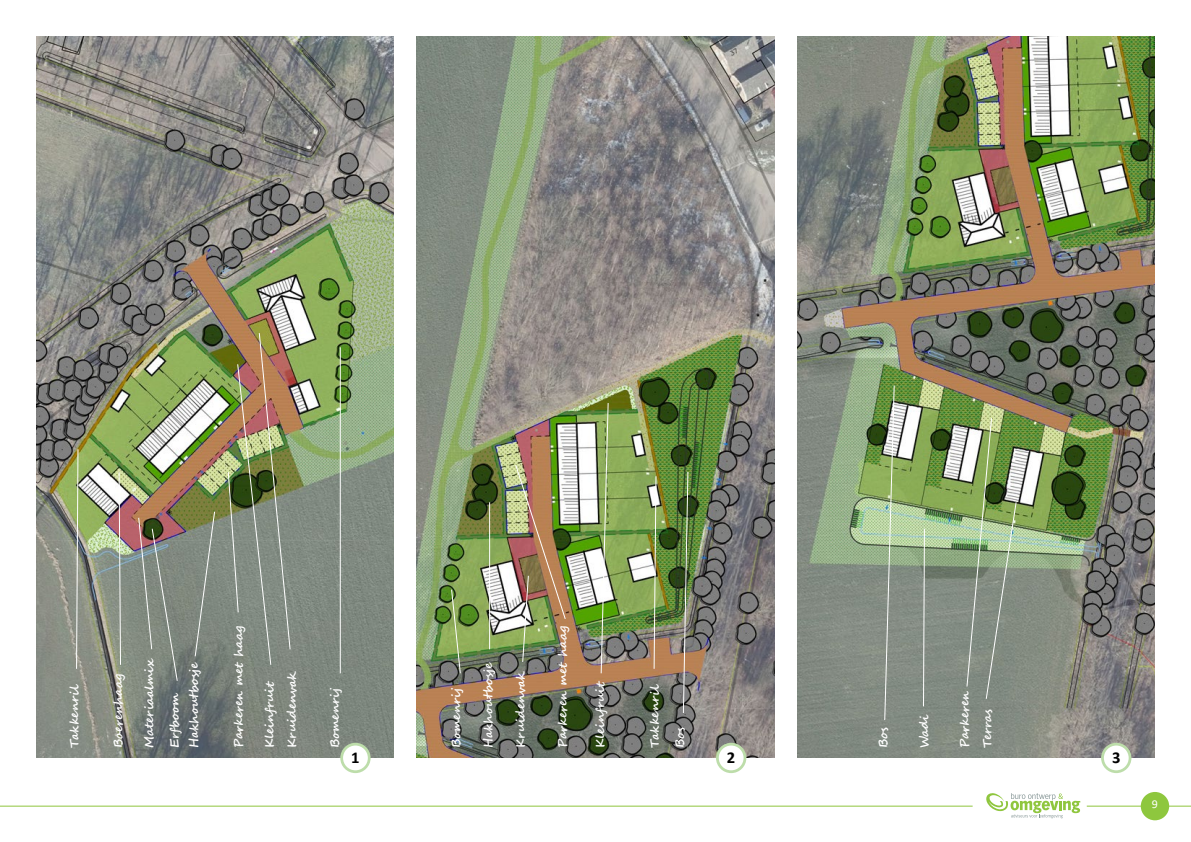
<style>
.page{position:relative;width:1191px;height:842px;background:#fff}
.page>*{position:absolute;margin:0;border:0;box-sizing:border-box;transform-origin:0 0}
.t1{font:700 16.6px "Calibri";color:#000}
.t2{font:700 12px/25.3px "Segoe Script";color:#fff}
.t3{font:12px "Calibri";color:#fff}
</style>
<div class="page">
<hr style="left:0;top:806px;width:972px;height:1px;background:#8fc63e">
<hr style="left:1086px;top:806px;width:105px;height:1px;background:#8fc63e">
<div style="left:1140px;top:792px;width:29px;height:28px;background:#8ec73e;border-radius:50%"></div>
<img style="left:36px;top:36px;width:357px;height:722px">
<img style="left:417px;top:36px;width:357px;height:722px">
<img style="left:797px;top:36px;width:357px;height:722px">
<div style="left:342px;top:744px;width:27px;height:28px;background:#fff;border-radius:50%"></div>
<div style="left:340px;top:743px;width:30px;height:30px;border:3px solid #bdddaa;border-radius:50%"></div>
<div style="left:717px;top:744px;width:28px;height:28px;background:#fff;border-radius:50%"></div>
<div style="left:716px;top:743px;width:30px;height:30px;border:3px solid #bdddaa;border-radius:50%"></div>
<div style="left:1102px;top:744px;width:28px;height:28px;background:#fff;border-radius:50%"></div>
<div style="left:1101px;top:743px;width:30px;height:30px;border:3px solid #bdddaa;border-radius:50%"></div>
<svg style="left:76px;top:448px;width:3px;height:222px"></svg>
<svg style="left:118px;top:471px;width:3px;height:195px"></svg>
<img style="left:138px;top:517px;width:40px;height:165px">
<svg style="left:194px;top:511px;width:22px;height:146px;background:#848c7f"></svg>
<img style="left:227px;top:332px;width:64px;height:334px">
<hr style="left:340px;top:347px;width:1px;height:326px;background:#fff">
<svg style="left:450px;top:589px;width:11px;height:85px"></svg>
<hr style="left:489px;top:502px;width:1px;height:147px;background:#fff">
<img style="left:514px;top:464px;width:52px;height:199px">
<img style="left:600px;top:402px;width:9px;height:272px">
<svg style="left:653px;top:475px;width:4px;height:195px"></svg>
<img style="left:682px;top:471px;width:7px;height:243px">
<img style="left:883px;top:384px;width:12px;height:337px">
<svg style="left:922px;top:528px;width:3px;height:179px"></svg>
<img style="left:966px;top:417px;width:51px;height:283px">
<svg style="left:986px;top:793px;width:94px;height:25px"></svg>
<p class="t2" style="left:62px;top:748px;width:65px;rotate:-90deg">Takkenril</p>
<p class="t2" style="left:106px;top:748px;width:76px;rotate:-90deg">B oerenhaag</p>
<p class="t2" style="left:137px;top:748px;width:91px;rotate:-90deg">Materiaalmix<br>Erfboom</p>
<p class="t2" style="left:182px;top:748px;width:87px;rotate:-90deg">H akhoutbosje</p>
<p class="t2" style="left:226px;top:748px;width:124px;rotate:-90deg">Parkeren met haag</p>
<p class="t2" style="left:258px;top:748px;width:79px;line-height:22.3px;rotate:-90deg">Kleinfruit<br>K ruidenvak</p>
<p class="t2" style="left:322px;top:748px;width:63px;rotate:-90deg">Bomenrij</p>
<p class="t2" style="left:444px;top:748px;width:63px;rotate:-90deg">Bomenrij</p>
<p class="t2" style="left:476px;top:748px;width:87px;rotate:-90deg">H akhoutbosje</p>
<p class="t2" style="left:508px;top:748px;width:79px;rotate:-90deg">K ruidenvak</p>
<p class="t2" style="left:550px;top:748px;width:124px;rotate:-90deg">Parkeren met haag</p>
<p class="t2" style="left:588px;top:748px;width:68px;rotate:-90deg">Kleinfruit</p>
<p class="t2" style="left:642px;top:748px;width:65px;rotate:-90deg">Takkenril<br>Bos</p>
<p class="t2" style="left:871px;top:748px;width:22px;rotate:-90deg">Bos</p>
<p class="t2" style="left:912px;top:748px;width:35px;rotate:-90deg">Wadi</p>
<p class="t2" style="left:953px;top:748px;width:59px;line-height:22.6px;rotate:-90deg">Parkeren<br>Terras</p>
<h1 class="t1" style="left:351px;top:746px;width:10px">1</h1>
<h1 class="t1" style="left:727px;top:746px;width:10px">2</h1>
<h1 class="t1" style="left:1112px;top:746px;width:10px">3</h1>
<p class="t3" style="left:1151px;top:796px;width:8px">9</p>
</div>
